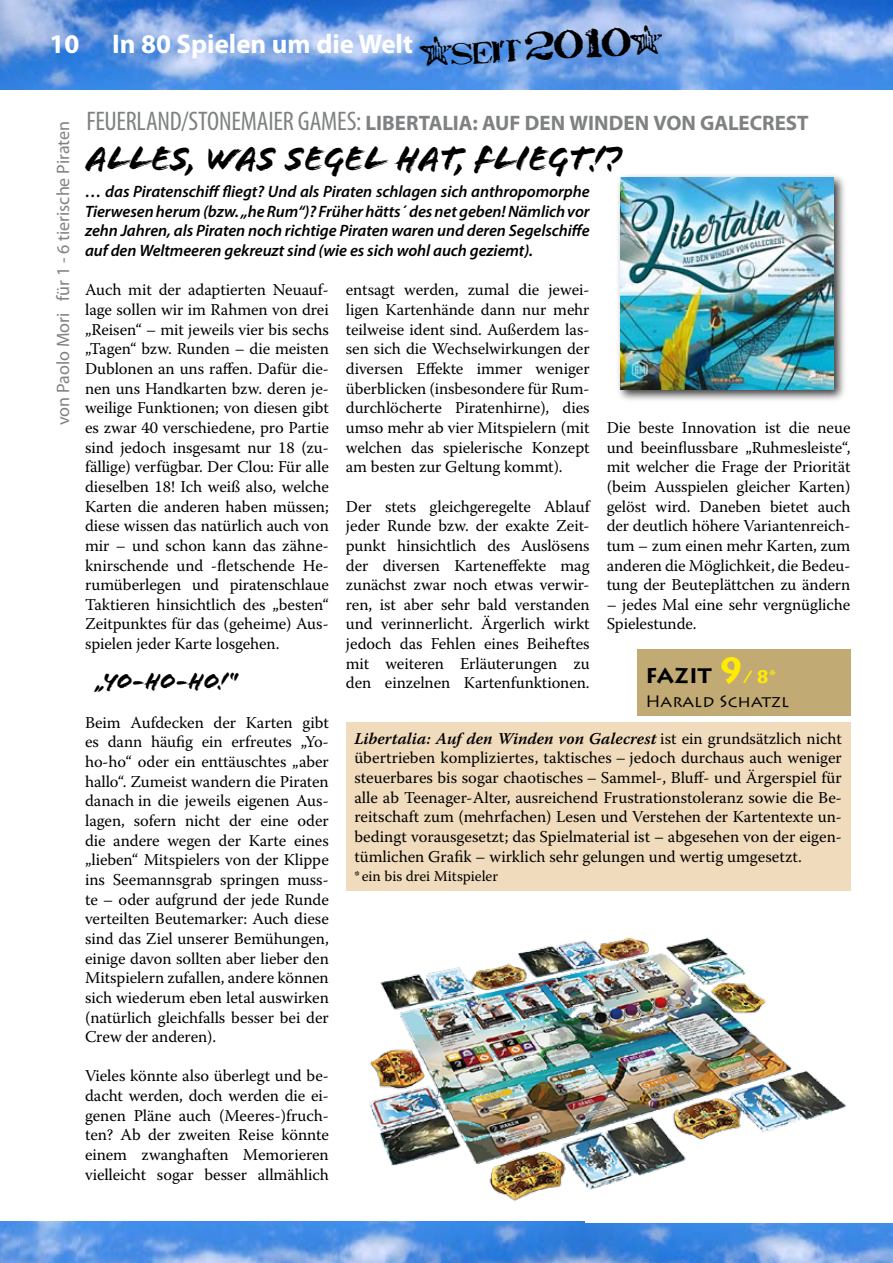
<style>
.page{position:relative;width:893px;height:1263px;background:#fff}
.page>*{position:absolute;margin:0;border:0;box-sizing:border-box;transform-origin:0 0}
.t1{font:36px "Flood Std";color:#000}
.t2{font:36px "Stamp Act";color:#000}
.t3{font:condensed 27px "Myriad Pro";letter-spacing:-.01em;color:#7f8182}
.t4{font:700 27px "Myriad Pro";color:#fff}
.t5{font:24px "Flood Std";color:#000}
.t6{font:700 21px "Myriad Pro";color:#7f8182}
.t7{font:700 21px "Lithos Pro";color:#000}
.t8{font:18px "Myriad Pro";color:#7f8182}
.t9{font:16.5px/19.6px "Warnock Pro";letter-spacing:-.005em;color:#000;text-align:justify}
.t10{font:italic 600 16.5px/19.6px "Myriad Pro";letter-spacing:-.005em;color:#000;text-align:justify}
.t11{font:16.5px "Lithos Pro";color:#000}
.t12{font:15px "Warnock Pro";color:#000}
.s1{font-size:27px}
.s2{font-weight:700;font-stretch:normal;font-size:21px}
.s3{font-size:36px;color:#ffec00}
.s4{font-size:18px;color:#ffec00}
.s5{font-weight:600;font-style:italic}
</style>
<div class="page">
<img style="left:0;top:0;width:893px;height:89px">
<img style="left:584px;top:1223px;width:309px;height:40px">
<img style="left:0;top:1222px;width:584px;height:41px">
<div style="left:346px;top:722px;width:504px;height:168px;background:#f0dbbc"></div>
<div style="left:637px;top:649px;width:213px;height:66px;background:#c1aa74"></div>
<div style="left:616px;top:173px;width:231px;height:231px;background:#000;opacity:.75"></div>
<img style="left:621px;top:177px;width:212px;height:213px">
<img style="left:369px;top:937px;width:477px;height:264px">
<h2 class="t4" style="left:49px;top:26px;width:365px">10 IN 80 SPIELEN UM DIE WELT</h2>
<h1 class="t2" style="left:419px;top:33px;width:244px;rotate:-3deg">*<span class="s1">seit</span> 2010*</h1>
<p class="t8" style="left:52px;top:425px;width:306px;rotate:-90deg">von Paolo Mori für 1 - 6 tierische Piraten</p>
<h2 class="t3" style="left:86px;top:104px;width:302px">FEUERLAND/STONEMAIER GAMES: <span class="s2">LIBERTALIA</span></h2>
<p class="t6" style="left:472px;top:109px;width:24px">: AUF</p>
<p class="t6" style="left:525px;top:109px;width:203px">DEN WIN DEN VON GALECREST</p>
<h1 class="t1" style="left:86px;top:138px;width:536px">Alles, was Segel hat, fliegt!?</h1>
<p class="t10" style="left:85px;top:181px;width:506px">… das Piratenschiff fliegt? Und als Piraten schlagen sich anthropomorphe Tierwesen herum (bzw. „he Rum“)? Früher hätts´ des net geben! Nämlich vor zehn Jahren, als Piraten noch richtige Piraten waren und deren Segelschiffe auf den Weltmeeren gekreuzt sind (wie es sich wohl auch geziemt).</p>
<p class="t9" style="left:85px;top:280px;width:245px">Auch mit der adaptierten Neuauf&shy;lage sollen wir im Rahmen von drei „Reisen“ – mit jeweils vier bis sechs „Tagen“ bzw. Runden – die meisten Dublonen an uns raffen. Dafür die&shy;nen uns Handkarten bzw. deren je&shy;weilige Funktionen; von diesen gibt es zwar 40 verschiedene, pro Partie sind jedoch insgesamt nur 18 (zu&shy;fällige) verfügbar. Der Clou: Für alle dieselben 18! Ich weiß also, welche Karten die anderen haben müssen; diese wissen das natürlich auch von mir – und schon kann das zähne&shy;knirschende und -fletschende He&shy;rumüberlegen und piratenschlaue Taktieren hinsichtlich des „besten“ Zeitpunktes für das (geheime) Aus&shy;spielen jeder Karte losgehen.</p>
<h3 class="t5" style="left:98px;top:667px;width:141px">„Yo-ho-ho!“</h3>
<p class="t9" style="left:85px;top:712px;width:245px">Beim Aufdecken der Karten gibt es dann häufig ein erfreutes „Yo&shy;ho-ho“ oder ein enttäuschtes „aber hallo“. Zumeist wandern die Piraten danach in die jeweils eigenen Aus&shy;lagen, sofern nicht der eine oder die andere wegen der Karte eines „lieben“ Mitspielers von der Klippe ins Seemannsgrab springen muss&shy;te – oder aufgrund der jede Runde verteilten Beutemarker: Auch diese sind das Ziel unserer Bemühungen, einige davon sollten aber lieber den Mitspielern zufallen, andere können sich wiederum eben letal auswirken (natürlich gleichfalls besser bei der Crew der anderen).</p>
<p class="t9" style="left:85px;top:1066px;width:245px">Vieles könnte also überlegt und be&shy;dacht werden, doch werden die ei&shy;genen Pläne auch (Meeres-)fruch&shy;ten? Ab der zweiten Reise könnte einem zwanghaften Memorieren vielleicht sogar besser allmählich</p>
<p class="t9" style="left:346px;top:280px;width:245px">entsagt werden, zumal die jewei&shy;ligen Kartenhände dann nur mehr teilweise ident sind. Außerdem las&shy;sen sich die Wechselwirkungen der diversen Effekte immer weniger überblicken (insbesondere für Rum&shy;durchlöcherte Piratenhirne), dies umso mehr ab vier Mitspielern (mit welchen das spielerische Konzept am besten zur Geltung kommt).</p>
<p class="t9" style="left:346px;top:496px;width:245px">Der stets gleichgeregelte Ablauf jeder Runde bzw. der exakte Zeit&shy;punkt hinsichtlich des Auslösens der diversen Karteneffekte mag zunächst zwar noch etwas verwir&shy;ren, ist aber sehr bald verstanden und verinnerlicht. Ärgerlich wirkt jedoch das Fehlen eines Beiheftes mit weiteren Erläuterungen zu den einzelnen Kartenfunktionen.</p>
<p class="t9" style="left:607px;top:417px;width:245px">Die beste Innovation ist die neue und beeinflussbare „Ruhmesleiste“, mit welcher die Frage der Priorität (beim Ausspielen gleicher Karten) gelöst wird. Daneben bietet auch der deutlich höhere Variantenreich&shy;tum – zum einen mehr Karten, zum anderen die Möglichkeit, die Bedeu&shy;tung der Beuteplättchen zu ändern</p>
<p class="t9" style="left:607px;top:594px;width:245px">– jedes Mal eine sehr vergnügliche<br>Spielestunde.</p>
<p class="t7" style="left:645px;top:663px;width:132px">FAZIT <span class="s3">9</span><span class="s4">/ 8*</span></p>
<p class="t11" style="left:645px;top:692px;width:145px">Harald Schatzl</p>
<p class="t9" style="left:354px;top:728px;width:489px"><span class="s5">Libertalia: Auf den Winden von Galecrest</span> ist ein grundsätzlich nicht übertrieben kompliziertes, taktisches – jedoch durchaus auch weniger steuerbares bis sogar chaotisches – Sammel-, Bluff- und Ärgerspiel für alle ab Teenager-Alter, ausreichend Frustrationstoleranz sowie die Be&shy;reitschaft zum (mehrfachen) Lesen und Verstehen der Kartentexte un&shy;bedingt vorausgesetzt; das Spielmaterial ist – abgesehen von der eigen&shy;tümlichen Grafik – wirklich sehr gelungen und wertig umgesetzt.</p>
<p class="t12" style="left:354px;top:867px;width:145px">* ein bis drei Mitspieler</p>
</div>
